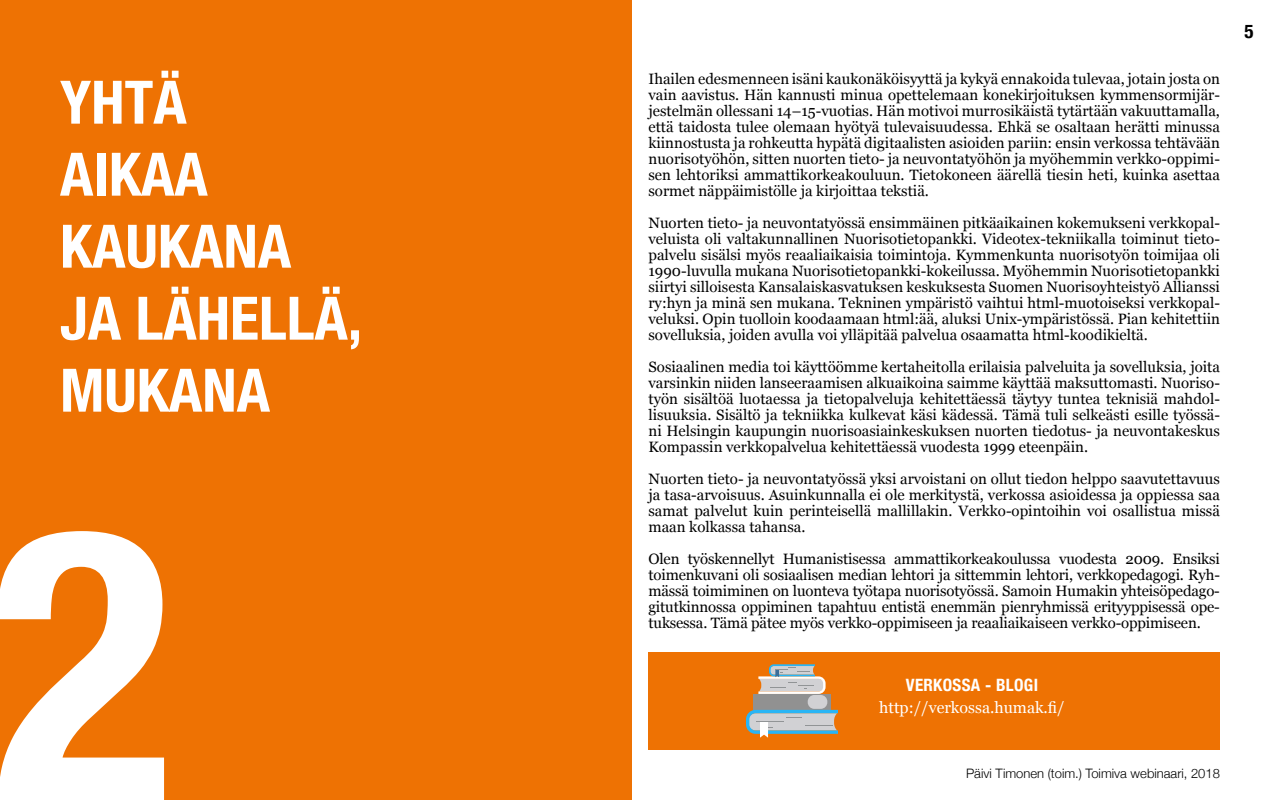
<style>
.page{position:relative;width:1280px;height:800px;background:#fff}
.page>*{position:absolute;margin:0;border:0;box-sizing:border-box;transform-origin:0 0}
.t1{font:700 condensed 380px "Helvetica Neue";color:#fff}
.t2{font:700 condensed 60px/72px "Helvetica Neue";color:#fff}
.t3{font:700 condensed 19px "Helvetica Neue";color:#000}
.t4{font:700 condensed 17px "Helvetica Neue";letter-spacing:.02em;color:#fff}
.t5{font:16px "Georgia";color:#fff}
.t6{font:15px/16px "Georgia";color:#000;text-align:justify}
.t7{font:300 13px "Helvetica Neue";color:#000}
</style>
<div class="page">
<div style="left:0;top:0;width:632px;height:800px;background:#ee7203"></div>
<div style="left:648px;top:652px;width:572px;height:98px;background:#ee7203"></div>
<div style="left:753px;top:694px;width:78px;height:16px;background:#919191"></div>
<div style="left:808px;top:695px;width:19px;height:14px;background:#d1d1d4;border-radius:7px"></div>
<svg style="left:746px;top:710px;width:92px;height:28px"></svg>
<svg style="left:758px;top:664px;width:68px;height:30px"></svg>
<h2 class="t2" style="left:60px;top:62px;width:304px">YHTÄ<br>AIKAA<br>KAUKANA<br>JA LÄHELLÄ,<br>MUKANA</h2>
<h1 class="t1" style="left:-9px;top:349px;width:184px">2</h1>
<p class="t6" style="left:648px;top:70px;width:573px">Ihailen edesmenneen isäni kaukonäköisyyttä ja kykyä ennakoida tulevaa, jotain josta on vain aavistus. Hän kannusti minua opettelemaan konekirjoituksen kymmensormijär&shy;jestelmän ollessani 14–15-vuotias. Hän motivoi murrosikäistä tytärtään vakuuttamalla, että taidosta tulee olemaan hyötyä tulevaisuudessa. Ehkä se osaltaan herätti minussa kiinnostusta ja rohkeutta hypätä digitaalisten asioiden pariin: ensin verkossa tehtävään nuorisotyöhön, sitten nuorten tieto- ja neuvontatyöhön ja myöhemmin verkko-oppimi&shy;sen lehtoriksi ammattikorkeakouluun. Tietokoneen äärellä tiesin heti, kuinka asettaa sormet näppäimistölle ja kirjoittaa tekstiä.</p>
<p class="t6" style="left:648px;top:214px;width:573px">Nuorten tieto- ja neuvontatyössä ensimmäinen pitkäaikainen kokemukseni verkkopal&shy;veluista oli valtakunnallinen Nuorisotietopankki. Videotex-tekniikalla toiminut tieto&shy;palvelu sisälsi myös reaaliaikaisia toimintoja. Kymmenkunta nuorisotyön toimijaa oli 1990-luvulla mukana Nuorisotietopankki-kokeilussa. Myöhemmin Nuorisotietopankki siirtyi silloisesta Kansalaiskasvatuksen keskuksesta Suomen Nuorisoyhteistyö Allianssi ry:hyn ja minä sen mukana. Tekninen ympäristö vaihtui html-muotoiseksi verkkopal&shy;veluksi. Opin tuolloin koodaamaan html:ää, aluksi Unix-ympäristössä. Pian kehitettiin sovelluksia, joiden avulla voi ylläpitää palvelua osaamatta html-koodikieltä.</p>
<p class="t6" style="left:648px;top:358px;width:573px">Sosiaalinen media toi käyttöömme kertaheitolla erilaisia palveluita ja sovelluksia, joita varsinkin niiden lanseeraamisen alkuaikoina saimme käyttää maksuttomasti. Nuoriso&shy;työn sisältöä luotaessa ja tietopalveluja kehitettäessä täytyy tuntea teknisiä mahdol&shy;lisuuksia. Sisältö ja tekniikka kulkevat käsi kädessä. Tämä tuli selkeästi esille työssä&shy;ni Helsingin kaupungin nuorisoasiainkeskuksen nuorten tiedotus- ja neuvontakeskus Kompassin verkkopalvelua kehitettäessä vuodesta 1999 eteenpäin.</p>
<p class="t6" style="left:648px;top:470px;width:573px">Nuorten tieto- ja neuvontatyössä yksi arvoistani on ollut tiedon helppo saavutettavuus ja tasa-arvoisuus. Asuinkunnalla ei ole merkitystä, verkossa asioidessa ja oppiessa saa samat palvelut kuin perinteisellä mallillakin. Verkko-opintoihin voi osallistua missä maan kolkassa tahansa.</p>
<p class="t6" style="left:648px;top:550px;width:573px">Olen työskennellyt Humanistisessa ammattikorkeakoulussa vuodesta 2009. Ensiksi toimenkuvani oli sosiaalisen median lehtori ja sittemmin lehtori, verkkopedagogi. Ryh&shy;mässä toimiminen on luonteva työtapa nuorisotyössä. Samoin Humakin yhteisöpedago&shy;gitutkinnossa oppiminen tapahtuu entistä enemmän pienryhmissä erityyppisessä ope&shy;tuksessa. Tämä pätee myös verkko-oppimiseen ja reaaliaikaiseen verkko-oppimiseen.</p>
<p class="t4" style="left:906px;top:671px;width:134px">VERKOSSA - BLOGI</p>
<p class="t5" style="left:879px;top:696px;width:187px">http://verkossa.humak.fi/</p>
<p class="t7" style="left:966px;top:763px;width:255px">Päivi Timonen (toim.) Toimiva webinaari, 2018</p>
<p class="t3" style="left:1244px;top:16px;width:11px">5</p>
</div>
